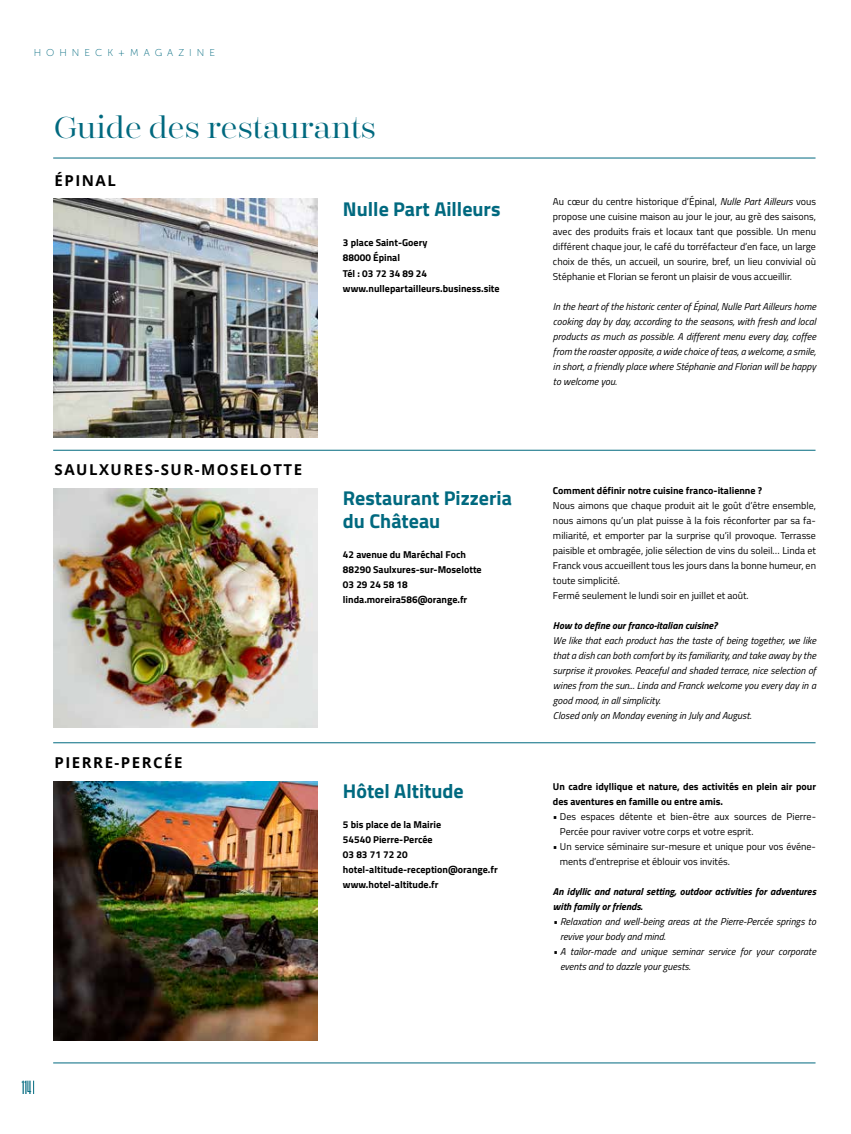
<style>
.page{position:relative;width:851px;height:1134px;background:#fff}
.page>*{position:absolute;margin:0;border:0;box-sizing:border-box;transform-origin:0 0}
.t1{font:300 30px "Encorpada Classic";color:#00697f}
.t2{font:700 20px/22.5px "Titillium";color:#00697f}
.t3{font:16.25px "Droid";color:#00697f}
.t4{font:700 15px "Open Sans";letter-spacing:.1em;color:#000}
.t5{font:10px/15px "Titillium";color:#000}
.t6{font:italic 10px/15px "Titillium";color:#000}
.t7{font:700 10px/15px "Titillium";color:#000}
.t8{font:italic 700 10px/15px "Titillium";color:#000}
.t9{font:10px "Museo Sans 100";letter-spacing:.5em;color:#00697f}
.s1{font-style:italic}
</style>
<div class="page">
<hr style="left:53px;top:158px;width:762px;height:1px;background:#00697f">
<hr style="left:53px;top:450px;width:762px;height:1px;background:#00697f">
<hr style="left:53px;top:742px;width:762px;height:1px;background:#00697f">
<hr style="left:53px;top:1063px;width:762px;height:1px;background:#00697f">
<img style="left:53px;top:199px;width:264px;height:238px">
<img style="left:53px;top:489px;width:264px;height:239px">
<img style="left:53px;top:782px;width:264px;height:258px">
<svg style="left:33px;top:1081px;width:1px;height:13px"></svg>
<p class="t9" style="left:34px;top:47px;width:183px">HOHNECK+MAGAZINE</p>
<h1 class="t1" style="left:54px;top:107px;width:323px">Guide des restaurants</h1>
<h3 class="t4" style="left:55px;top:170px;width:63px">ÉPINAL</h3>
<h2 class="t2" style="left:343px;top:197px;width:159px">Nulle Part Ailleurs</h2>
<p class="t7" style="left:343px;top:235px;width:158px">3 place Saint-Goery<br>88000 Épinal<br>Tél : 03 72 34 89 24 www.nullepartailleurs.business.site</p>
<h3 class="t4" style="left:55px;top:459px;width:249px">SAULXURES-SUR-MOSELOTTE</h3>
<h2 class="t2" style="left:343px;top:486px;width:170px">Restaurant Pizzeria du Château</h2>
<p class="t7" style="left:343px;top:546px;width:140px">42 avenue du Maréchal Foch<br>88290 Saulxures-sur-Moselotte<br>03 29 24 58 18 linda.moreira586@orange.fr</p>
<h3 class="t4" style="left:55px;top:752px;width:129px">PIERRE-PERCÉE</h3>
<h2 class="t2" style="left:343px;top:778px;width:122px">Hôtel Altitude</h2>
<p class="t7" style="left:343px;top:816px;width:156px">5 bis place de la Mairie<br>54540 Pierre-Percée<br>03 83 71 72 20 hotel-altitude-reception@orange.fr www.hotel-altitude.fr</p>
<p class="t5" style="left:553px;top:194px;width:264px;text-align:justify">Au cœur du centre historique d’Épinal, <span class="s1">Nulle Part Ailleurs</span> vous propose une cuisine maison au jour le jour, au grè des saisons, avec des produits frais et locaux tant que possible. Un menu différent chaque jour, le café du torréfacteur d’en face, un large choix de thés, un accueil, un sourire, bref, un lieu convivial où Stéphanie et Florian se feront un plaisir de vous accueillir.</p>
<p class="t6" style="left:553px;top:299px;width:264px;text-align:justify">In the heart of the historic center of Épinal, Nulle Part Ailleurs home cooking day by day, according to the seasons, with fresh and local products as much as possible. A different menu every day, coffee from the roaster opposite, a wide choice of teas, a welcome, a smile, in short, a friendly place where Stéphanie and Florian will be happy to welcome you.</p>
<p class="t7" style="left:553px;top:482px;width:211px">Comment définir notre cuisine franco-italienne ?</p>
<p class="t5" style="left:553px;top:497px;width:264px">Nous aimons que chaque produit ait le goût d’être ensemble, nous aimons qu’un plat puisse à la fois réconforter par sa fa&shy;miliarité, et emporter par la surprise qu’il provoque. Terrasse paisible et ombragée, jolie sélection de vins du soleil… Linda et Franck vous accueillent tous les jours dans la bonne humeur, en toute simplicité.<br>Fermé seulement le lundi soir en juillet et août.</p>
<p class="t8" style="left:553px;top:617px;width:166px">How to define our franco-italian cuisine?</p>
<p class="t6" style="left:553px;top:632px;width:264px">We like that each product has the taste of being together, we like that a dish can both comfort by its familiarity, and take away by the surprise it provokes. Peaceful and shaded terrace, nice selection of wines from the sun... Linda and Franck welcome you every day in a good mood, in all simplicity.<br>Closed only on Monday evening in July and August.</p>
<p class="t7" style="left:553px;top:779px;width:264px">Un cadre idyllique et nature, des activités en plein air pour des aventures en famille ou entre amis.</p>
<p class="t5" style="left:560px;top:809px;width:257px;text-indent:-7px">• Des espaces détente et bien-être aux sources de Pierre-<br>Percée pour raviver votre corps et votre esprit.</p>
<p class="t5" style="left:560px;top:839px;width:257px;text-indent:-7px">• Un service séminaire sur-mesure et unique pour vos événe&shy;ments d’entreprise et éblouir vos invités.</p>
<p class="t8" style="left:553px;top:884px;width:264px">An idyllic and natural setting, outdoor activities for adventures with family or friends.</p>
<p class="t6" style="left:560px;top:914px;width:257px;text-indent:-7px">• Relaxation and well-being areas at the Pierre-Percée springs to revive your body and mind.</p>
<p class="t6" style="left:560px;top:944px;width:257px;text-indent:-7px">• A tailor-made and unique seminar service for your corporate events and to dazzle your guests.</p>
<h3 class="t3" style="left:22px;top:1077px;width:11px">114</h3>
</div>
